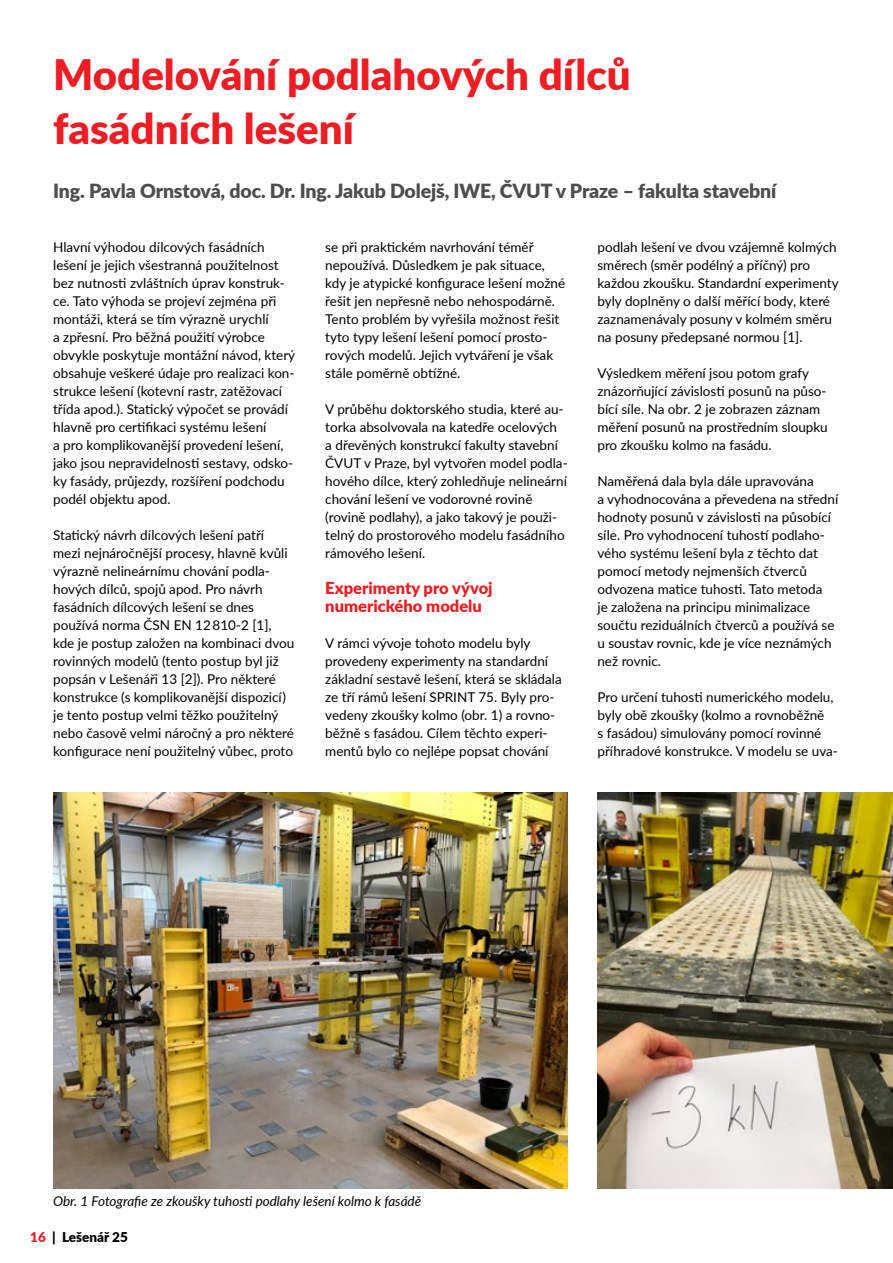
<style>
.page{position:relative;width:893px;height:1263px;background:#fff}
.page>*{position:absolute;margin:0;border:0;box-sizing:border-box;transform-origin:0 0}
.t1{font:900 42px/54px "Lato";color:#ed1d24}
.t2{font:900 19.5px "Lato";letter-spacing:-.01em;color:#4d4d4f}
.t3{font:900 16.5px/18px "Lato";color:#ed1d24}
.t4{font:13.5px/18px "Lato";color:#000}
.t5{font:italic 13.5px "Lato";color:#000}
.t6{font:900 13.5px "Lato";color:#000}
.s1{color:#ed1d24}
</style>
<div class="page">
<img style="left:597px;top:792px;width:296px;height:396px">
<img style="left:53px;top:792px;width:515px;height:396px">
<h1 class="t1" style="left:53px;top:46px;width:579px">Modelování podlahových dílců fasádních lešení</h1>
<h2 class="t2" style="left:53px;top:176px;width:725px">Ing. Pavla Ornstová, doc. Dr. Ing. Jakub Dolejš, IWE, ČVUT v Praze – fakulta stavební</h2>
<p class="t4" style="left:53px;top:238px;width:244px">Hlavní výhodou dílcových fasádních lešení je jejich všestranná použitelnost bez nutnosti zvláštních úprav konstruk&shy;ce. Tato výhoda se projeví zejména při montáži, která se tím výrazně urychlí<br>a zpřesní. Pro běžná použití výrobce obvykle poskytuje montážní návod, který obsahuje veškeré údaje pro realizaci kon&shy;strukce lešení (kotevní rastr, zatěžovací třída apod.). Statický výpočet se provádí hlavně pro certifikaci systému lešení<br>a pro komplikovanější provedení lešení, jako jsou nepravidelnosti sestavy, odsko&shy;ky fasády, průjezdy, rozšíření podchodu podél objektu apod.</p>
<p class="t4" style="left:53px;top:525px;width:243px">Statický návrh dílcových lešení patří mezi nejnáročnější procesy, hlavně kvůli výrazně nelineárnímu chování podla&shy;hových dílců, spojů apod. Pro návrh fasádních dílcových lešení se dnes používá norma ČSN EN 12 810-2 [1], kde je postup založen na kombinaci dvou rovinných modelů (tento postup byl již popsán v Lešenáři 13 [2]). Pro některé konstrukce (s komplikovanější dispozicí) je tento postup velmi těžko použitelný nebo časově velmi náročný a pro některé konfigurace není použitelný vůbec, proto</p>
<p class="t4" style="left:325px;top:237px;width:241px">se při praktickém navrhování téměř nepoužívá. Důsledkem je pak situace, kdy je atypické konfigurace lešení možné řešit jen nepřesně nebo nehospodárně.<br>Tento problém by vyřešila možnost řešit tyto typy lešení lešení pomocí prosto&shy;rových modelů. Jejich vytváření je však stále poměrně obtížné.</p>
<p class="t4" style="left:325px;top:399px;width:244px">V průběhu doktorského studia, které au&shy;torka absolvovala na katedře ocelových<br>a dřevěných konstrukcí fakulty stavební ČVUT v Praze, byl vytvořen model podla&shy;hového dílce, který zohledňuje nelineární chování lešení ve vodorovné rovině (rovině podlahy), a jako takový je použi&shy;telný do prostorového modelu fasádního rámového lešení.</p>
<p class="t3" style="left:325px;top:578px;width:169px">Experimenty pro vývoj numerického modelu</p>
<p class="t4" style="left:325px;top:634px;width:238px">V rámci vývoje tohoto modelu byly provedeny experimenty na standardní základní sestavě lešení, která se skládala ze tří rámů lešení SPRINT 75. Byly pro&shy;vedeny zkoušky kolmo (obr. 1) a rovno&shy;běžně s fasádou. Cílem těchto experi&shy;mentů bylo co nejlépe popsat chování</p>
<p class="t4" style="left:597px;top:237px;width:243px">podlah lešení ve dvou vzájemně kolmých směrech (směr podélný a příčný) pro každou zkoušku. Standardní experimenty byly doplněny o další měřící body, které zaznamenávaly posuny v kolmém směru na posuny předepsané normou [1].</p>
<p class="t4" style="left:597px;top:363px;width:232px">Výsledkem měření jsou potom grafy znázorňující závislosti posunů na půso&shy;bící síle. Na obr. 2 je zobrazen záznam měření posunů na prostředním sloupku pro zkoušku kolmo na fasádu.</p>
<p class="t4" style="left:597px;top:471px;width:242px">Naměřená dala byla dále upravována<br>a vyhodnocována a převedena na střední hodnoty posunů v závislosti na působící síle. Pro vyhodnocení tuhostí podlaho&shy;vého systému lešení byla z těchto dat pomocí metody nejmenších čtverců odvozena matice tuhosti. Tato metoda<br>je založena na principu minimalizace součtu reziduálních čtverců a používá se u soustav rovnic, kde je více neznámých než rovnic.</p>
<p class="t4" style="left:597px;top:687px;width:242px">Pro určení tuhosti numerického modelu, byly obě zkoušky (kolmo a rovnoběžně<br>s fasádou) simulovány pomocí rovinné příhradové konstrukce. V modelu se uva-</p>
<p class="t5" style="left:53px;top:1191px;width:370px">Obr. 1 Fotografie ze zkoušky tuhosti podlahy lešení kolmo k fasádě</p>
<p class="t6" style="left:30px;top:1227px;width:99px"><span class="s1">16</span> | Lešenář 25</p>
</div>
